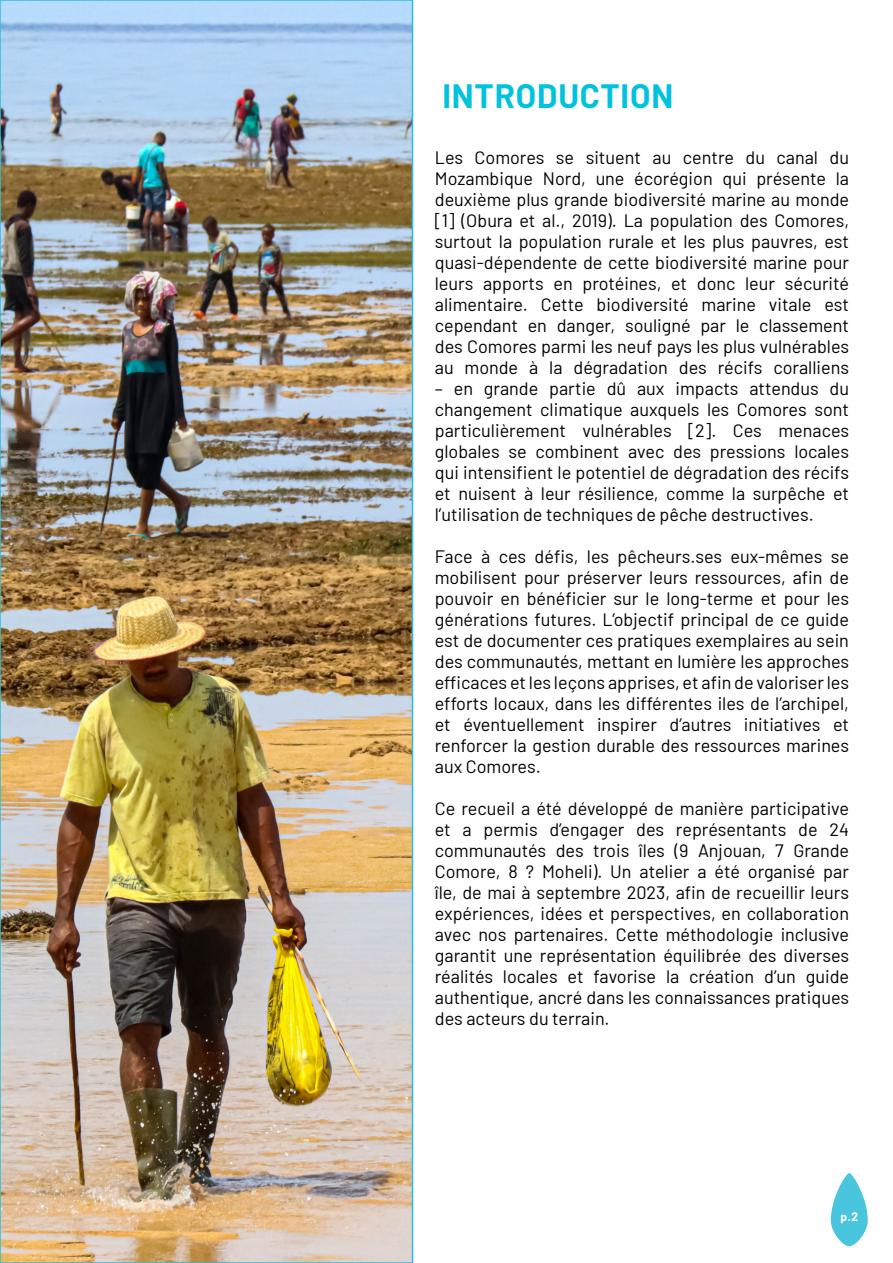
<style>
.page{position:relative;width:893px;height:1263px;background:#fff}
.page>*{position:absolute;margin:0;border:0;box-sizing:border-box;transform-origin:0 0}
.t1{font:700 33px "Barlow";letter-spacing:.025em;color:#00c2df}
.t2{font:18px/21px "Barlow";color:#000;text-align:justify}
.t3{font:700 12px "Barlow";color:#fff}
</style>
<div class="page">
<svg style="left:830px;top:1173px;width:38px;height:73px"></svg>
<img style="left:3px;top:3px;width:407px;height:1257px">
<h1 class="t1" style="left:442px;top:72px;width:232px">INTRODUCTION</h1>
<p class="t2" style="left:435px;top:145px;width:416px">Les Comores se situent au centre du canal du Mozambique Nord, une écorégion qui présente la deuxième plus grande biodiversité marine au monde [1] (Obura et al., 2019). La population des Comores, surtout la population rurale et les plus pauvres, est quasi-dépendente de cette biodiversité marine pour leurs apports en protéines, et donc leur sécurité alimentaire. Cette biodiversité marine vitale est cependant en danger, souligné par le classement des Comores parmi les neuf pays les plus vulnérables au monde à la dégradation des récifs coralliens</p>
<p class="t2" style="left:435px;top:376px;width:416px">– en grande partie dû aux impacts attendus du changement climatique auxquels les Comores sont particulièrement vulnérables [2]. Ces menaces globales se combinent avec des pressions locales qui intensifient le potentiel de dégradation des récifs et nuisent à leur résilience, comme la surpêche et l’utilisation de techniques de pêche destructives.</p>
<p class="t2" style="left:435px;top:544px;width:416px">Face à ces défis, les pêcheurs.ses eux-mêmes se mobilisent pour préserver leurs ressources, afin de pouvoir en bénéficier sur le long-terme et pour les générations futures. L’objectif principal de ce guide est de documenter ces pratiques exemplaires au sein des communautés, mettant en lumière les approches efficaces et les leçons apprises, et afin de valoriser les efforts locaux, dans les différentes iles de l’archipel, et éventuellement inspirer d’autres initiatives et renforcer la gestion durable des ressources marines aux Comores.</p>
<p class="t2" style="left:435px;top:796px;width:416px">Ce recueil a été développé de manière participative et a permis d’engager des représentants de 24 communautés des trois îles (9 Anjouan, 7 Grande Comore, 8 ? Moheli). Un atelier a été organisé par île, de mai à septembre 2023, afin de recueillir leurs expériences, idées et perspectives, en collaboration avec nos partenaires. Cette méthodologie inclusive garantit une représentation équilibrée des diverses réalités locales et favorise la création d’un guide authentique, ancré dans les connaissances pratiques des acteurs du terrain.</p>
<p class="t3" style="left:840px;top:1208px;width:19px">p.2</p>
</div>
